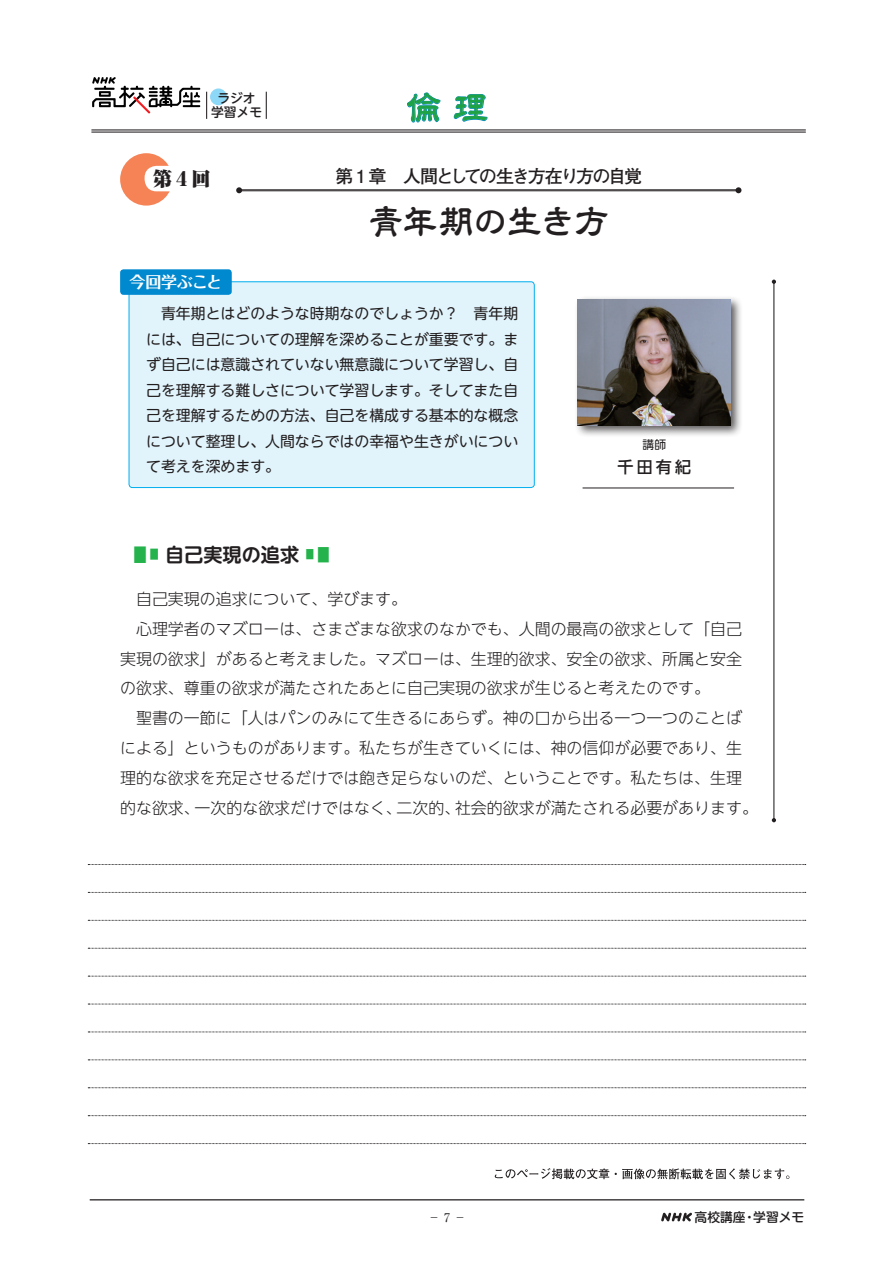
<style>
.page{position:relative;width:893px;height:1263px;background:#fff}
.page>*{position:absolute;margin:0;border:0;box-sizing:border-box;transform-origin:0 0}
.t1{font:500 35.1px "Reisho 101 Std";letter-spacing:-.03em;color:#231f20}
.t2{font:500 35.1px "Reisho 101 Std";color:#1fa245}
.t3{font:700 19.2px "UD Shin M Go Pro De";color:#231f20}
.t4{font:900 19.2px "Ryumin Pr 5";color:#231f20}
.t5{font:19.2px "Koz Min Pro";color:#23b24b;scale:.7 1}
.t6{font:700 18px "Futo Go B101 Pr 5";letter-spacing:-.13em;color:#231f20}
.t7{font:300 15.9px "UD Shin Go NT Pro";color:#231f20}
.t8{font:700 15.9px "Folk Pro";letter-spacing:-.015em;color:#fff}
.t9{font:500 15.9px "UD Shin Go NT Pro";color:#231f20}
.t10{font:14.85px/25.5px "UD Shin M Go Pro";color:#231f20;text-align:justify}
.t11{font:500 12.75px "Shin M Go Pro";color:#231f20}
.t12{font:500 12.75px "UD Shin M Go Pro";color:#231f20}
.t13{font:12.75px "Koz Min Pro";color:#23b24b;scale:.7 1}
.t14{font:12px "Ryumin Pr 5";color:#231f20}
.t15{font:11.7px "UD Shin Go NT Pro";color:#231f20}
.s1{font-family:"UD Shin Go NT Pro De";color:#23b24b}
.s2{font-family:"UD Shin Go NT Pro De";font-size:12.75px;color:#23b24b}
</style>
<div class="page">
<svg style="left:88px;top:892px;width:718px;height:1px"></svg>
<svg style="left:88px;top:920px;width:718px;height:1px"></svg>
<svg style="left:88px;top:948px;width:718px;height:1px"></svg>
<svg style="left:88px;top:976px;width:718px;height:1px"></svg>
<svg style="left:88px;top:1004px;width:718px;height:1px"></svg>
<svg style="left:88px;top:1032px;width:718px;height:1px"></svg>
<svg style="left:88px;top:1059px;width:718px;height:1px"></svg>
<svg style="left:88px;top:1087px;width:718px;height:1px"></svg>
<svg style="left:88px;top:1115px;width:718px;height:1px"></svg>
<svg style="left:88px;top:1143px;width:718px;height:1px"></svg>
<svg style="left:88px;top:864px;width:718px;height:1px"></svg>
<svg style="left:407px;top:93px;width:33px;height:30px"></svg>
<svg style="left:454px;top:94px;width:33px;height:28px"></svg>
<hr style="left:91px;top:129px;width:715px;height:1px;background:#231f20">
<hr style="left:91px;top:132px;width:715px;height:1px;background:#231f20">
<div style="left:210px;top:88px;width:17px;height:17px;background:#8dd7f7;border-radius:50%"></div>
<svg style="left:206px;top:92px;width:1px;height:27px"></svg>
<svg style="left:266px;top:92px;width:1px;height:27px"></svg>
<svg style="left:92px;top:77px;width:108px;height:36px"></svg>
<hr style="left:90px;top:1199px;width:714px;height:1px;background:#231f20">
<svg style="left:661px;top:1212px;width:31px;height:9px"></svg>
<hr style="left:239px;top:190px;width:499px;height:1px;background:#231f20">
<hr style="left:239px;top:191px;width:499px;height:1px;background:#231f20">
<svg style="left:236px;top:187px;width:6px;height:6px"></svg>
<svg style="left:735px;top:187px;width:6px;height:6px"></svg>
<svg style="left:495px;top:1168px;width:294px;height:11px"></svg>
<div style="left:120px;top:153px;width:53px;height:53px;background:#f58355;border-radius:50%"></div>
<div style="left:145px;top:166px;width:80px;height:25px;background:#fff;border-radius:12px"></div>
<hr style="left:773px;top:282px;width:1px;height:538px;background:#231f20">
<svg style="left:772px;top:280px;width:4px;height:4px"></svg>
<svg style="left:772px;top:818px;width:4px;height:4px"></svg>
<div style="left:129px;top:282px;width:405px;height:205px;background:#e1f4fc;border-radius:3px"></div>
<div style="left:129px;top:281px;width:406px;height:207px;border:1px solid #00aeef;border-radius:3px"></div>
<div style="left:120px;top:269px;width:112px;height:26px;background:#0089cf;border-radius:3px"></div>
<div style="left:574px;top:295px;width:169px;height:143px;background:#231f20;opacity:.75"></div>
<img style="left:578px;top:299px;width:153px;height:126px">
<hr style="left:583px;top:487px;width:151px;height:1px;background:#231f20">
<p class="t12" style="left:217px;top:88px;width:40px">ラジオ</p>
<h1 class="t2" style="left:406px;top:81px;width:83px">倫理</h1>
<p class="t12" style="left:211px;top:102px;width:53px">学習メモ</p>
<p class="t4" style="left:153px;top:163px;width:59px">第４回</p>
<p class="t6" style="left:335px;top:162px;width:309px">第 1 章　人間としての生き方在り方の自覚</p>
<h1 class="t1" style="left:368px;top:195px;width:242px">青年期の生き方</h1>
<p class="t8" style="left:130px;top:268px;width:94px">今回学ぶこと</p>
<p class="t10" style="left:146px;top:300px;width:374px;text-indent:15px">青年期とはどのような時期なのでしょうか？　青年期には、自己についての理解を深めることが重要です。まず自己には意識されていない無意識について学習し、自己を理解する難しさについて学習します。そしてまた自己を理解するための方法、自己を構成する基本的な概念について整理し、人間ならではの幸福や生きがいについて考えを深めます。</p>
<p class="t15" style="left:643px;top:435px;width:25px">講師</p>
<p class="t9" style="left:618px;top:454px;width:75px">千田有紀</p>
<p class="t3" style="left:134px;top:539px;width:167px"><span class="s1">■</span> <span class="s2">■</span> 自己実現の追求</p>
<p class="t7" style="left:136px;top:586px;width:273px">自己実現の追求について、学びます。</p>
<p class="t7" style="left:136px;top:616px;width:607px">心理学者のマズローは、さまざまな欲求のなかでも、人間の最高の欲求として「自己</p>
<p class="t7" style="left:120px;top:646px;width:623px">実現の欲求」があると考えました。マズローは、生理的欲求、安全の欲求、所属と安全</p>
<p class="t7" style="left:120px;top:675px;width:591px">の欲求、尊重の欲求が満たされたあとに自己実現の欲求が生じると考えたのです。</p>
<p class="t7" style="left:136px;top:705px;width:607px">聖書の一節に「人はパンのみにて生きるにあらず。神の口から出る一つ一つのことば</p>
<p class="t7" style="left:120px;top:735px;width:623px">による」というものがあります。私たちが生きていくには、神の信仰が必要であり、生</p>
<p class="t7" style="left:120px;top:765px;width:623px">理的な欲求を充足させるだけでは飽き足らないのだ、ということです。私たちは、生理</p>
<p class="t7" style="left:455px;top:795px;width:304px">社会的欲求が満たされる必要があります。</p>
<p class="t5" style="left:317px;top:541px;width:21px">■</p>
<p class="t13" style="left:305px;top:545px;width:14px">■</p>
<p class="t7" style="left:195px;top:795px;width:209px">一次的な欲求だけではなく、</p>
<p class="t7" style="left:120px;top:795px;width:81px">的な欲求、</p>
<p class="t7" style="left:397px;top:795px;width:65px">二次的、</p>
<p class="t14" style="left:428px;top:1208px;width:39px">− −7</p>
<p class="t11" style="left:753px;top:1206px;width:53px">学習メモ</p>
<p class="t11" style="left:695px;top:1206px;width:53px">高校講座</p>
<p class="t11" style="left:743px;top:1206px;width:14px">・</p>
</div>
